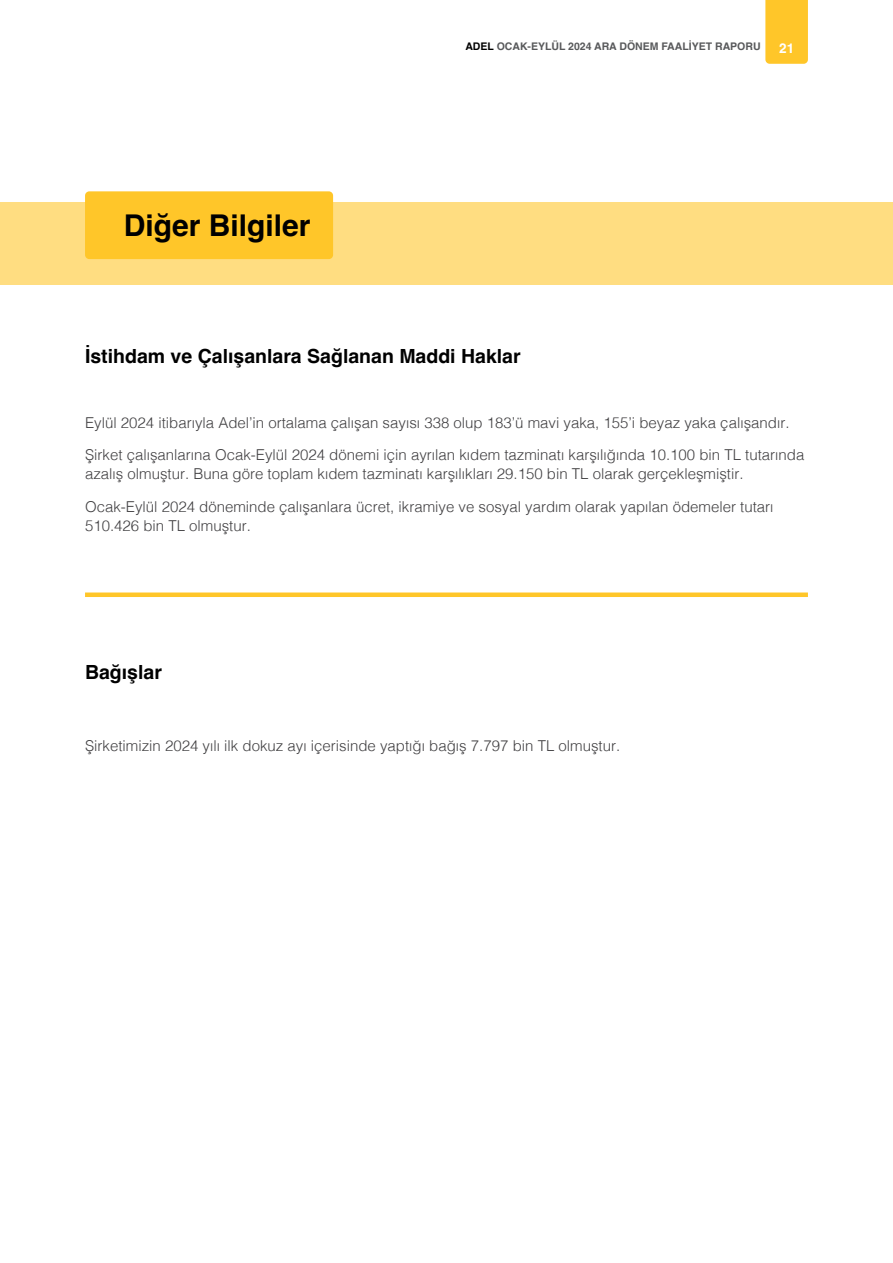
<style>
.page{position:relative;width:893px;height:1263px;background:#fff}
.page>*{position:absolute;margin:0;border:0;box-sizing:border-box;transform-origin:0 0}
.t1{font:700 30px "Helvetica";color:#000}
.t2{font:700 19.5px "Helvetica";color:#000}
.t3{font:300 15px/32.2px "Helvetica";color:#414042}
.t4{font:700 13.5px "Helvetica";color:#fff}
.t5{font:700 10.5px "Helvetica";color:#58595b}
.s1{color:#000}
</style>
<div class="page">
<div style="left:85px;top:592px;width:723px;height:5px;background:#ffc629"></div>
<div style="left:0;top:202px;width:893px;height:83px;background:#ffdd81"></div>
<div style="left:85px;top:191px;width:248px;height:68px;background:#ffc629;border-radius:4px"></div>
<div style="left:765px;top:0;width:43px;height:64px;background:#ffc629"></div>
<h1 class="t1" style="left:124px;top:208px;width:188px">Diğer Bilgiler</h1>
<p class="t5" style="left:465px;top:40px;width:297px"><span class="s1">ADEL</span> OCAK-EYLÜL 2024 ARA DÖNEM FAALİYET RAPORU</p>
<p class="t4" style="left:779px;top:40px;width:17px">21</p>
<h2 class="t2" style="left:85px;top:345px;width:437px">İstihdam ve Çalışanlara Sağlanan Maddi Haklar</h2>
<p class="t3" style="left:85px;top:405px;width:721px">Eylül 2024 itibarıyla Adel’in ortalama çalışan sayısı 338 olup 183’ü mavi yaka, 155’i beyaz yaka çalışandır.<br>Şirket çalışanlarına Ocak-Eylül 2024 dönemi için ayrılan kıdem tazminatı karşılığında 10.100 bin TL tutarında</p>
<p class="t3" style="left:85px;top:457px;width:690px">azalış olmuştur. Buna göre toplam kıdem tazminatı karşılıkları 29.150 bin TL olarak gerçekleşmiştir.<br>Ocak-Eylül 2024 döneminde çalışanlara ücret, ikramiye ve sosyal yardım olarak yapılan ödemeler tutarı</p>
<p class="t3" style="left:85px;top:508px;width:167px">510.426 bin TL olmuştur.</p>
<h2 class="t2" style="left:85px;top:660px;width:78px">Bağışlar</h2>
<p class="t3" style="left:85px;top:728px;width:537px">Şirketimizin 2024 yılı ilk dokuz ayı içerisinde yaptığı bağış 7.797 bin TL olmuştur.</p>
</div>
